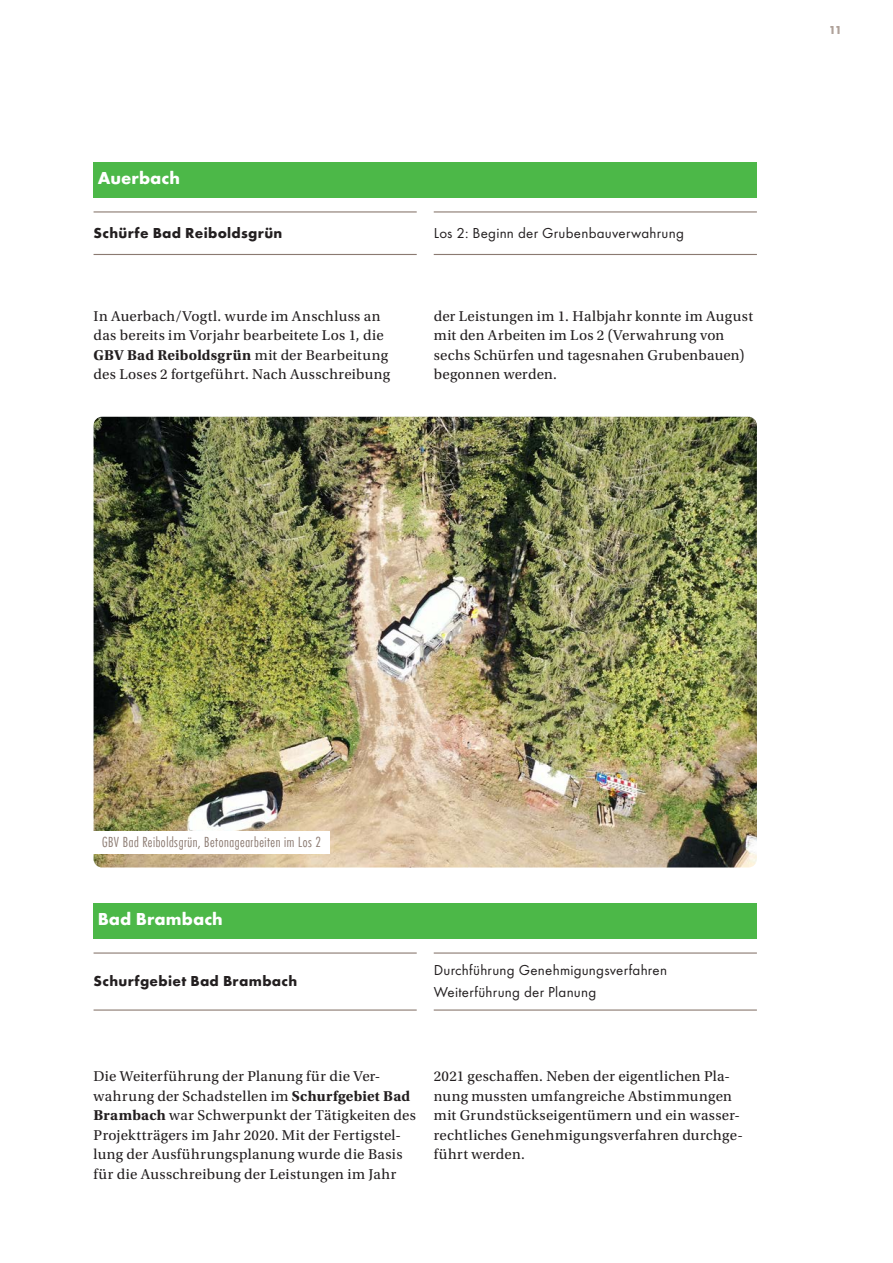
<style>
.page{position:relative;width:893px;height:1263px;background:#fff}
.page>*{position:absolute;margin:0;border:0;box-sizing:border-box;transform-origin:0 0}
.Headline_2_Kopie{font:700 18px "Futura Round";letter-spacing:.005em;color:#fff}
.Fließtext{font:15px/19.5px "Utopia Std";letter-spacing:.02em;color:#231f20}
.Fließtext_Tabelle{font:15px "Futura Round";letter-spacing:.015em;color:#231f20}
.Fließtext_Tabelle_bo{font:700 15px "Futura Round";letter-spacing:.025em;color:#231f20}
.Bildunterschrift{font:300 condensed 13.5px "Futura Com";letter-spacing:.04em;color:#8b7a71}
.t1{font:700 12px "Futura Round";color:#afa199}
.s1{font-weight:700}
</style>
<div class="page">
<div style="left:94px;top:162px;width:663px;height:35px;background:#4cb848"></div>
<hr style="left:94px;top:254px;width:323px;height:1px;background:#8b7a71">
<hr style="left:434px;top:254px;width:323px;height:1px;background:#8b7a71">
<hr style="left:94px;top:211px;width:323px;height:1px;background:#8b7a71">
<hr style="left:434px;top:211px;width:323px;height:1px;background:#8b7a71">
<img style="left:94px;top:417px;width:663px;height:450px">
<div style="left:94px;top:832px;width:236px;height:22px;background:#fff"></div>
<div style="left:94px;top:903px;width:663px;height:35px;background:#4cb848"></div>
<hr style="left:94px;top:1009px;width:323px;height:1px;background:#8b7a71">
<hr style="left:434px;top:1009px;width:323px;height:1px;background:#8b7a71">
<hr style="left:94px;top:952px;width:323px;height:1px;background:#8b7a71">
<hr style="left:434px;top:952px;width:323px;height:1px;background:#8b7a71">
<p class="Headline_2_Kopie" style="left:98px;top:164px;width:84px">Auerbach</p>
<p class="Fließtext_Tabelle_bo" style="left:94px;top:221px;width:190px">Schürfe Bad Reiboldsgrün</p>
<p class="Fließtext_Tabelle" style="left:434px;top:222px;width:252px">Los 2: Beginn der Grubenbauverwahrung</p>
<p class="Fließtext" style="left:94px;top:306px;width:298px">In Auerbach/Vogtl. wurde im Anschluss an das bereits im Vorjahr bearbeitete Los 1, die <span class="s1">GBV Bad Reiboldsgrün</span> mit der Bearbeitung des Loses 2 fortgeführt. Nach Ausschreibung</p>
<p class="Fließtext" style="left:434px;top:306px;width:321px">der Leistungen im 1. Halbjahr konnte im August mit den Arbeiten im Los 2 (Verwahrung von sechs Schürfen und tagesnahen Grubenbauen) begonnen werden.</p>
<p class="t1" style="left:829px;top:21px;width:15px">11</p>
<p class="Bildunterschrift" style="left:102px;top:834px;width:220px">GBV Bad Reiboldsgrün, Betonagearbeiten im Los 2</p>
<p class="Headline_2_Kopie" style="left:98px;top:905px;width:127px">Bad Brambach</p>
<p class="Fließtext_Tabelle_bo" style="left:94px;top:970px;width:205px">Schurfgebiet Bad Brambach</p>
<p class="Fließtext_Tabelle" style="left:434px;top:959px;width:235px">Durchführung Genehmigungsverfahren</p>
<p class="Fließtext_Tabelle" style="left:434px;top:981px;width:164px">Weiterführung der Planung</p>
<p class="Fließtext" style="left:94px;top:1067px;width:324px">Die Weiterführung der Planung für die Ver&shy;wahrung der Schadstellen im <span class="s1">Schurfgebiet Bad Brambach</span> war Schwerpunkt der Tätigkeiten des Projektträgers im Jahr 2020. Mit der Fertigstel&shy;lung der Ausführungsplanung wurde die Basis für die Ausschreibung der Leistungen im Jahr</p>
<p class="Fließtext" style="left:434px;top:1067px;width:311px">2021 geschaffen. Neben der eigentlichen Pla&shy;nung mussten umfangreiche Abstimmungen mit Grundstückseigentümern und ein wasser&shy;rechtliches Genehmigungsverfahren durchge&shy;führt werden.</p>
</div>
